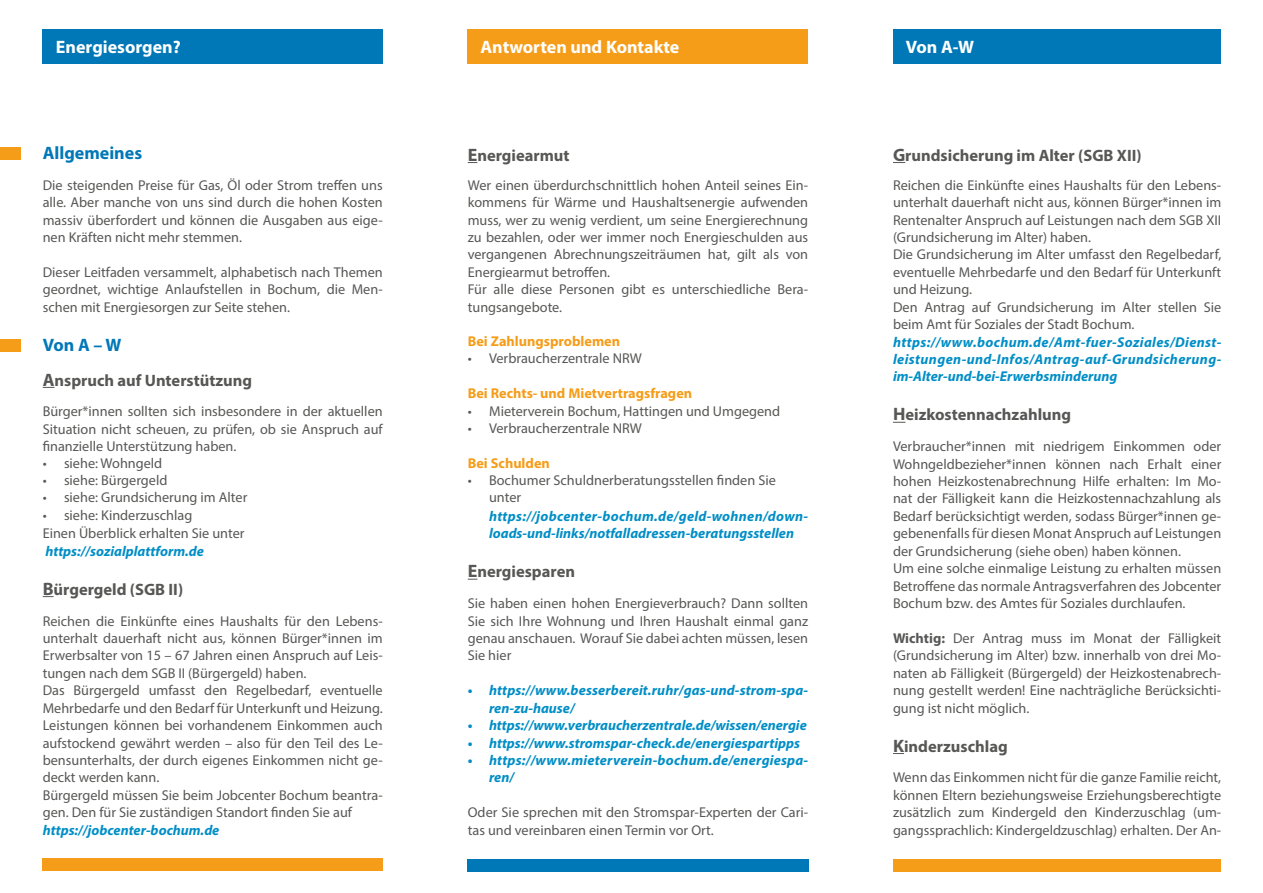
<style>
.page{position:relative;width:1263px;height:893px;background:#fff}
.page>*{position:absolute;margin:0;border:0;box-sizing:border-box;transform-origin:0 0}
.t1{font:700 18px "Myriad Pro";color:#fff}
.t2{font:700 18px "Myriad Pro";color:#0078b7}
.t3{font:700 16.5px "Myriad Pro";color:#575756}
.t4{font:14.25px/17.4px "Myriad Pro";color:#575756}
.t5{font:italic 700 14.25px/17.4px "Myriad Pro";color:#008ec6}
.t6{font:700 14.25px "Myriad Pro";color:#f59d19}
.s1{font-size:18px}
.s2{font-weight:700}
</style>
<div class="page">
<div style="left:893px;top:29px;width:327px;height:34px;background:#0078b7"></div>
<div style="left:467px;top:30px;width:341px;height:34px;background:#f59d19"></div>
<div style="left:893px;top:859px;width:327px;height:13px;background:#f59d19"></div>
<div style="left:468px;top:859px;width:341px;height:13px;background:#0078b7"></div>
<div style="left:43px;top:858px;width:340px;height:13px;background:#f59d19"></div>
<div style="left:0;top:339px;width:21px;height:13px;background:#f59d19"></div>
<div style="left:0;top:147px;width:21px;height:12px;background:#f59d19"></div>
<svg style="left:43px;top:387px;width:12px;height:1px"></svg>
<svg style="left:893px;top:162px;width:12px;height:1px"></svg>
<svg style="left:893px;top:422px;width:12px;height:1px"></svg>
<div style="left:43px;top:29px;width:340px;height:34px;background:#0078b7"></div>
<p class="t1" style="left:56px;top:35px;width:126px">Energiesorgen?</p>
<p class="t1" style="left:480px;top:36px;width:200px">Antworten und Kontakte</p>
<p class="t1" style="left:906px;top:35px;width:70px">Von A-W</p>
<p class="t2" style="left:43px;top:141px;width:101px">Allgemeines</p>
<p class="t4" style="left:43px;top:176px;width:341px;text-align:justify">Die steigenden Preise für Gas, Öl oder Strom treffen uns alle. Aber manche von uns sind durch die hohen Kosten massiv überfordert und können die Ausgaben aus eige&shy;nen Kräften nicht mehr stemmen.</p>
<p class="t4" style="left:43px;top:263px;width:341px;text-align:justify">Dieser Leitfaden versammelt, alphabetisch nach Themen geordnet, wichtige Anlaufstellen in Bochum, die Men&shy;schen mit Energiesorgen zur Seite stehen.</p>
<p class="t2" style="left:43px;top:333px;width:80px">Von A – W</p>
<p class="t3" style="left:43px;top:369px;width:211px"><span class="s1">A</span>nspruch auf Unterstützung</p>
<p class="t4" style="left:43px;top:403px;width:341px;text-align:justify">Bürger*innen sollten sich insbesondere in der aktuellen Situation nicht scheuen, zu prüfen, ob sie Anspruch auf finanzielle Unterstützung haben.</p>
<p class="t4" style="left:43px;top:455px;width:121px">• siehe: Wohngeld</p>
<p class="t4" style="left:43px;top:472px;width:126px">• siehe: Bürgergeld</p>
<p class="t4" style="left:43px;top:489px;width:206px">• siehe: Grundsicherung im Alter</p>
<p class="t4" style="left:43px;top:505px;width:203px;line-height:18.8px">• siehe: Kinderzuschlag<br>Einen Überblick erhalten Sie unter</p>
<p class="t5" style="left:45px;top:542px;width:160px">https://sozialplattform.de</p>
<p class="t3" style="left:43px;top:578px;width:142px"><span class="s1">B</span>ürgergeld (SGB II)</p>
<p class="t4" style="left:43px;top:612px;width:341px">Reichen die Einkünfte eines Haushalts für den Lebens&shy;unterhalt dauerhaft nicht aus, können Bürger*innen im Erwerbsalter von 15 – 67 Jahren einen Anspruch auf Leis&shy;tungen nach dem SGB II (Bürgergeld) haben.<br>Das Bürgergeld umfasst den Regelbedarf, eventuelle Mehrbedarfe und den Bedarf für Unterkunft und Heizung.<br>Leistungen können bei vorhandenem Einkommen auch aufstockend gewährt werden – also für den Teil des Le&shy;bensunterhalts, der durch eigenes Einkommen nicht ge&shy;deckt werden kann.<br>Bürgergeld müssen Sie beim Jobcenter Bochum beantra&shy;gen. Den für Sie zuständigen Standort finden Sie auf</p>
<p class="t5" style="left:43px;top:821px;width:178px">https://jobcenter-bochum.de</p>
<p class="t3" style="left:468px;top:144px;width:103px"><span class="s1">E</span>nergiearmut</p>
<p class="t4" style="left:468px;top:176px;width:342px">Wer einen überdurchschnittlich hohen Anteil seines Ein&shy;kommens für Wärme und Haushaltsenergie aufwenden muss, wer zu wenig verdient, um seine Energierechnung zu bezahlen, oder wer immer noch Energieschulden aus vergangenen Abrechnungszeiträumen hat, gilt als von Energiearmut betroffen.<br>Für alle diese Personen gibt es unterschiedliche Bera&shy;tungsangebote.</p>
<p class="t6" style="left:468px;top:332px;width:154px">Bei Zahlungsproblemen</p>
<p class="t4" style="left:468px;top:350px;width:176px">• Verbraucherzentrale NRW</p>
<p class="t6" style="left:468px;top:384px;width:226px">Bei Rechts- und Mietvertragsfragen</p>
<p class="t4" style="left:468px;top:402px;width:314px">• Mieterverein Bochum, Hattingen und Umgegend</p>
<p class="t4" style="left:468px;top:419px;width:176px">• Verbraucherzentrale NRW</p>
<p class="t6" style="left:468px;top:454px;width:84px">Bei Schulden</p>
<p class="t4" style="left:489px;top:472px;width:288px;text-indent:-21px">• Bochumer Schuldnerberatungsstellen finden Sie unter</p>
<p class="t5" style="left:489px;top:507px;width:320px">https://jobcenter-bochum.de/geld-wohnen/down&shy;loads-und-links/notfalladressen-beratungsstellen</p>
<p class="t3" style="left:468px;top:561px;width:109px"><span class="s1">E</span>nergiesparen</p>
<p class="t4" style="left:468px;top:594px;width:342px;text-align:justify">Sie haben einen hohen Energieverbrauch? Dann sollten Sie sich Ihre Wohnung und Ihren Haushalt einmal ganz genau anschauen. Worauf Sie dabei achten müssen, lesen Sie hier</p>
<p class="t5" style="left:489px;top:681px;width:320px;text-indent:-21px">• https://www.besserbereit.ruhr/gas-und-strom-spa&shy;ren-zu-hause/</p>
<p class="t5" style="left:468px;top:716px;width:341px">• https://www.verbraucherzentrale.de/wissen/energie</p>
<p class="t5" style="left:468px;top:734px;width:334px">• https://www.stromspar-check.de/energiespartipps</p>
<p class="t5" style="left:489px;top:751px;width:321px;text-indent:-21px">• https://www.mieterverein-bochum.de/energiespa&shy;ren/</p>
<p class="t4" style="left:468px;top:803px;width:342px">Oder Sie sprechen mit den Stromspar-Experten der Cari&shy;tas und vereinbaren einen Termin vor Ort.</p>
<p class="t3" style="left:893px;top:144px;width:250px"><span class="s1">G</span>rundsicherung im Alter (SGB XII)</p>
<p class="t4" style="left:893px;top:176px;width:330px">Reichen die Einkünfte eines Haushalts für den Lebens&shy;unterhalt dauerhaft nicht aus, können Bürger*innen im Rentenalter Anspruch auf Leistungen nach dem SGB XII (Grundsicherung im Alter) haben.<br>Die Grundsicherung im Alter umfasst den Regelbedarf, eventuelle Mehrbedarfe und den Bedarf für Unterkunft und Heizung.<br>Den Antrag auf Grundsicherung im Alter stellen Sie beim Amt für Soziales der Stadt Bochum.</p>
<p class="t5" style="left:893px;top:333px;width:330px;text-align:justify">https://www.bochum.de/Amt-fuer-Soziales/Dienst&shy;leistungen-und-Infos/Antrag-auf-Grundsicherung&shy;im-Alter-und-bei-Erwerbsminderung</p>
<p class="t3" style="left:893px;top:404px;width:180px"><span class="s1">H</span>eizkostennachzahlung</p>
<p class="t4" style="left:893px;top:437px;width:330px">Verbraucher*innen mit niedrigem Einkommen oder Wohngeldbezieher*innen können nach Erhalt einer hohen Heizkostenabrechnung Hilfe erhalten: Im Mo&shy;nat der Fälligkeit kann die Heizkostennachzahlung als Bedarf berücksichtigt werden, sodass Bürger*innen ge&shy;gebenenfalls für diesen Monat Anspruch auf Leistungen der Grundsicherung (siehe oben) haben können.<br>Um eine solche einmalige Leistung zu erhalten müssen Betroffene das normale Antragsverfahren des Jobcenter Bochum bzw. des Amtes für Soziales durchlaufen.</p>
<p class="t4" style="left:893px;top:629px;width:330px;text-align:justify"><span class="s2">Wichtig:</span> Der Antrag muss im Monat der Fälligkeit (Grundsicherung im Alter) bzw. innerhalb von drei Mo&shy;naten ab Fälligkeit (Bürgergeld) der Heizkostenabrech&shy;nung gestellt werden! Eine nachträgliche Berücksichti&shy;gung ist nicht möglich.</p>
<p class="t3" style="left:893px;top:735px;width:116px"><span class="s1">K</span>inderzuschlag</p>
<p class="t4" style="left:893px;top:769px;width:330px;text-align:justify">Wenn das Einkommen nicht für die ganze Familie reicht, können Eltern beziehungsweise Erziehungsberechtigte zusätzlich zum Kindergeld den Kinderzuschlag (um&shy;gangssprachlich: Kindergeldzuschlag) erhalten. Der An-</p>
</div>
